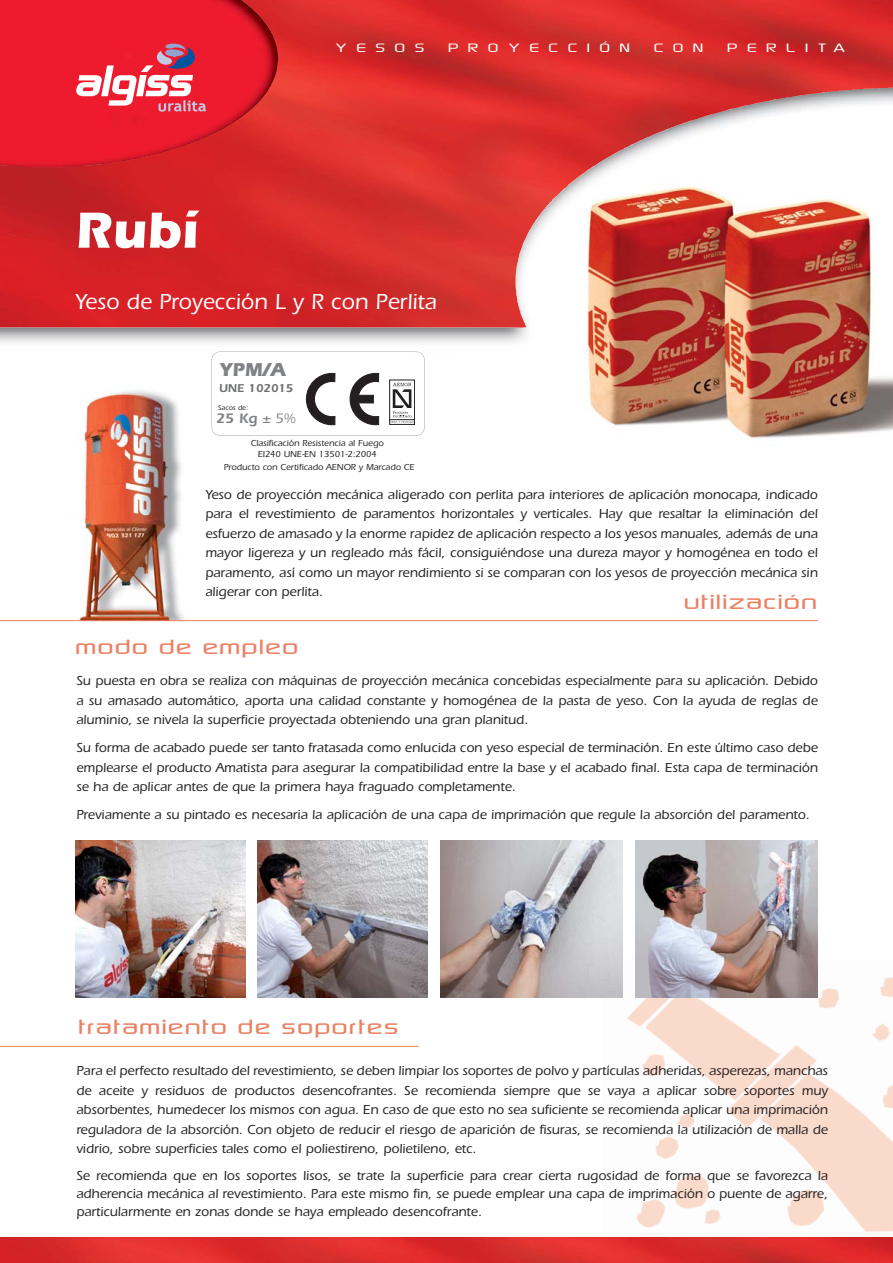
<style>
.page{position:relative;width:893px;height:1263px;background:#fff}
.page>*{position:absolute;margin:0;border:0;box-sizing:border-box;transform-origin:0 0}
.t1{font:700 52.5px "Itc Eras";color:#fff}
.t2{font:22.5px "Brownsville";letter-spacing:.075em;color:#ec7f62}
.t3{font:500 22.5px "Itc Eras";color:#fff}
.t4{font:700 19.35px "Itc Eras";color:#808285}
.t5{font:600 14.25px "Itc Eras";color:#808285}
.t6{font:500 13.5px/19.5px "Itc Eras";color:#231f20;text-align:justify}
.t7{font:13.5px "Brownsville";letter-spacing:.71em;color:#fff}
.t8{font:600 11.85px "Itc Eras";color:#6d6e70}
.t9{font:500 9px/10.5px "Itc Eras";color:#231f20;text-align:center}
.t10{font:500 7.05px "Itc Eras";color:#231f20}
.s1{font-weight:500}
</style>
<div class="page">
<img style="left:0;top:0;width:893px;height:343px">
<img style="left:0;top:0;width:278px;height:119px">
<svg style="left:76px;top:44px;width:130px;height:68px"></svg>
<img style="left:602px;top:960px;width:291px;height:272px">
<img style="left:0;top:1237px;width:893px;height:26px">
<hr style="left:0;top:1046px;width:419px;height:1px;background:#ec7f62">
<img style="left:75px;top:840px;width:170px;height:158px">
<img style="left:258px;top:840px;width:169px;height:158px">
<img style="left:635px;top:840px;width:182px;height:157px">
<img style="left:440px;top:840px;width:182px;height:157px">
<div style="left:211px;top:351px;width:214px;height:85px;border:1px solid #a7a9ac;border-radius:8px"></div>
<svg style="left:389px;top:379px;width:26px;height:4px"></svg>
<div style="left:389px;top:380px;width:26px;height:45px;border:1px solid #231f20"></div>
<svg style="left:389px;top:383px;width:26px;height:40px"></svg>
<svg style="left:306px;top:373px;width:29px;height:52px"></svg>
<svg style="left:350px;top:373px;width:29px;height:52px"></svg>
<img style="left:582px;top:182px;width:311px;height:257px">
<img style="left:79px;top:390px;width:105px;height:230px">
<hr style="left:0;top:620px;width:818px;height:1px;background:#ec7f62">
<h1 class="t1" style="left:75px;top:213px;width:124px">Rubí</h1>
<p class="t7" style="left:336px;top:44px;width:90px">YESOS</p>
<p class="t7" style="left:449px;top:44px;width:183px">PROYECCIÓN</p>
<p class="t7" style="left:654px;top:44px;width:51px">CON</p>
<p class="t7" style="left:728px;top:44px;width:120px">PERLITA</p>
<h2 class="t3" style="left:75px;top:294px;width:363px">Yeso de Proyección L y R con Perlita</h2>
<h3 class="t4" style="left:220px;top:363px;width:67px">YPM/A</h3>
<p class="t8" style="left:219px;top:384px;width:76px">UNE 102015</p>
<p class="t5" style="left:216px;top:414px;width:81px">25 Kg <span class="s1">± 5%</span></p>
<p class="t9" style="left:224px;top:462px;width:192px">Producto con Certificado AENOR y Marcado CE</p>
<p class="t10" style="left:218px;top:405px;width:31px">Sacos de:</p>
<p class="t9" style="left:251px;top:439px;width:135px">Clasificación Resistencia al Fuego<br>EI240 UNE-EN 13501-2:2004</p>
<p class="t6" style="left:205px;top:486px;width:614px">Yeso de proyección mecánica aligerado con perlita para interiores de aplicación monocapa, indicado para el revestimiento de paramentos horizontales y verticales. Hay que resaltar la eliminación del esfuerzo de amasado y la enorme rapidez de aplicación respecto a los yesos manuales, además de una mayor ligereza y un regleado más fácil, consiguiéndose una dureza mayor y homogénea en todo el paramento, así como un mayor rendimiento si se comparan con los yesos de proyección mecánica sin aligerar con perlita.</p>
<h2 class="t2" style="left:685px;top:595px;width:134px">utilización</h2>
<h2 class="t2" style="left:76px;top:640px;width:224px">modo de empleo</h2>
<p class="t6" style="left:76px;top:672px;width:743px">Su puesta en obra se realiza con máquinas de proyección mecánica concebidas especialmente para su aplicación. Debido a su amasado automático, aporta una calidad constante y homogénea de la pasta de yeso. Con la ayuda de reglas de aluminio, se nivela la superficie proyectada obteniendo una gran planitud.</p>
<p class="t6" style="left:76px;top:739px;width:743px">Su forma de acabado puede ser tanto fratasada como enlucida con yeso especial de terminación. En este último caso debe emplearse el producto Amatista para asegurar la compatibilidad entre la base y el acabado final. Esta capa de terminación se ha de aplicar antes de que la primera haya fraguado completamente.</p>
<p class="t6" style="left:76px;top:806px;width:735px">Previamente a su pintado es necesaria la aplicación de una capa de imprimación que regule la absorción del paramento.</p>
<h2 class="t2" style="left:79px;top:1020px;width:321px">tratamiento de soportes</h2>
<p class="t6" style="left:76px;top:1063px;width:753px">Para el perfecto resultado del revestimiento, se deben limpiar los soportes de polvo y partículas adheridas, asperezas, manchas de aceite y residuos de productos desencofrantes. Se recomienda siempre que se vaya a aplicar sobre soportes muy absorbentes, humedecer los mismos con agua. En caso de que esto no sea suficiente se recomienda aplicar una imprimación reguladora de la absorción. Con objeto de reducir el riesgo de aparición de fisuras, se recomienda la utilización de malla de vidrio, sobre superficies tales como el poliestireno, polietileno, etc.</p>
<p class="t6" style="left:76px;top:1168px;width:753px;line-height:18px">Se recomienda que en los soportes lisos, se trate la superficie para crear cierta rugosidad de forma que se favorezca la adherencia mecánica al revestimiento. Para este mismo fin, se puede emplear una capa de imprimación o puente de agarre, particularmente en zonas donde se haya empleado desencofrante.</p>
</div>
